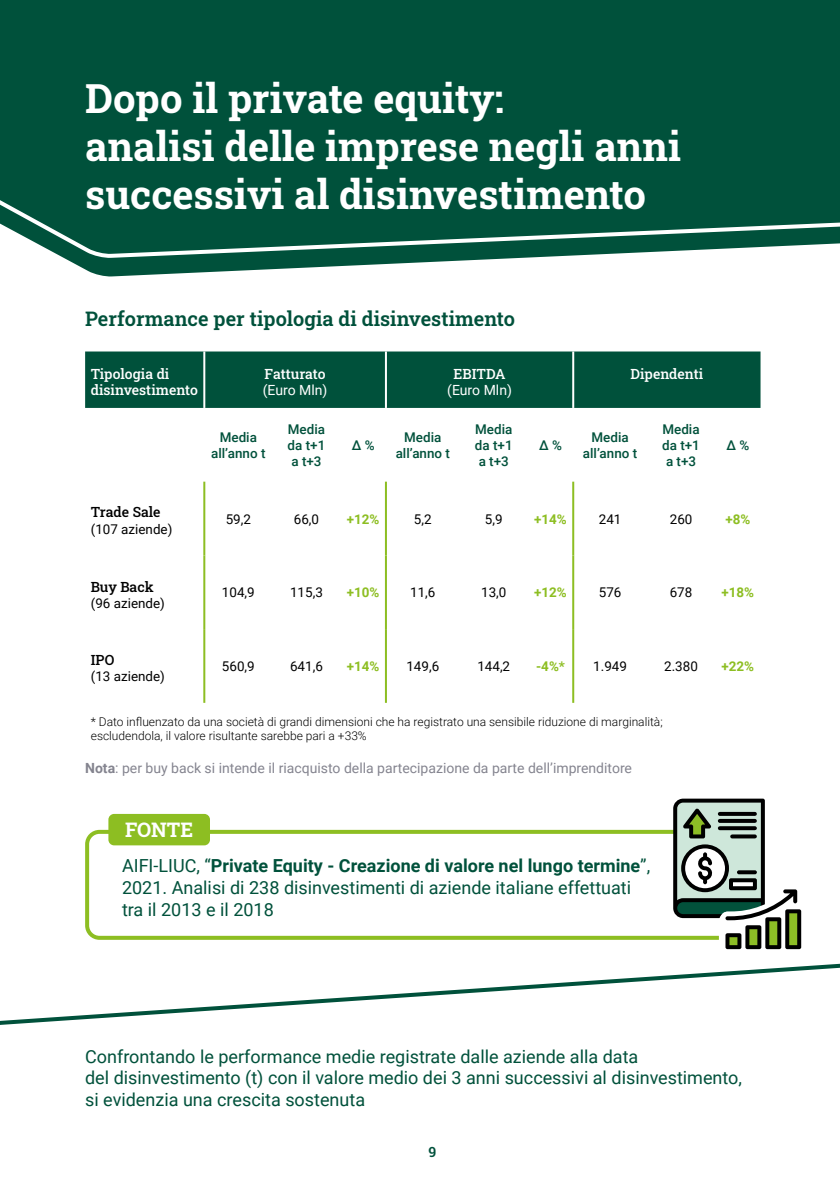
<style>
.page{position:relative;width:840px;height:1191px;background:#fff}
.page>*{position:absolute;margin:0;border:0;box-sizing:border-box;transform-origin:0 0}
.t1{font:40px/48px "Roboto Slab";color:#fff}
.t2{font:600 20px "Roboto Slab";color:#00513b}
.t3{font:20px "Roboto Slab";color:#fff}
.t4{font:18px/22px "Roboto";color:#00513b}
.t5{font:14px "Roboto";color:#84848f}
.t6{font:14px/16.8px "Roboto Slab";color:#fff}
.t7{font:14px "Roboto Slab";color:#000}
.t8{font:14px "Roboto";color:#fff}
.t9{font:600 14px "Roboto Slab";color:#000}
.t10{font:13.4px "Roboto";color:#000}
.t11{font:500 13.4px/16px "Roboto";color:#00513b;text-align:center}
.t12{font:700 13.4px "Roboto";color:#8dbe22}
.t13{font:300 12px/14.4px "Roboto";color:#000}
.s1{font-weight:700}
.s2{color:#00513b}
</style>
<div class="page">
<svg style="left:66px;top:259px;width:429px;height:18px"></svg>
<div style="left:0;top:0;width:839px;height:259px;background:#00513b"></div>
<svg style="left:0;top:963px;width:839px;height:62px"></svg>
<div style="left:85px;top:830px;width:669px;height:109px;border:4px solid #8dbe22;border-radius:12px"></div>
<div style="left:108px;top:814px;width:102px;height:31px;background:#8dbe22;border-radius:6px"></div>
<div style="left:85px;top:351px;width:675px;height:57px;background:#00513b"></div>
<hr style="left:203px;top:481px;width:2px;height:74px;background:#8dbe22">
<hr style="left:203px;top:555px;width:2px;height:74px;background:#8dbe22">
<hr style="left:203px;top:629px;width:2px;height:74px;background:#8dbe22">
<hr style="left:572px;top:481px;width:2px;height:74px;background:#8dbe22">
<hr style="left:572px;top:555px;width:2px;height:74px;background:#8dbe22">
<hr style="left:572px;top:629px;width:2px;height:74px;background:#8dbe22">
<hr style="left:385px;top:481px;width:2px;height:74px;background:#8dbe22">
<hr style="left:385px;top:555px;width:2px;height:74px;background:#8dbe22">
<hr style="left:385px;top:629px;width:2px;height:74px;background:#8dbe22">
<hr style="left:203px;top:351px;width:2px;height:57px;background:#fff">
<hr style="left:385px;top:351px;width:2px;height:57px;background:#fff">
<hr style="left:572px;top:351px;width:2px;height:57px;background:#fff">
<svg style="left:0;top:134px;width:4px;height:107px"></svg>
<svg style="left:672px;top:798px;width:130px;height:152px"></svg>
<h1 class="t1" style="left:85px;top:73px;width:597px">Dopo il private equity:<br>analisi delle imprese negli anni successivi al disinvestimento</h1>
<p class="t2" style="left:85px;top:305px;width:431px">Performance per tipologia di disinvestimento</p>
<p class="t6" style="left:91px;top:365px;width:109px">Tipologia di disinvestimento</p>
<p class="t6" style="left:264px;top:365px;width:62px">Fatturato</p>
<p class="t6" style="left:453px;top:365px;width:53px">EBITDA</p>
<p class="t8" style="left:447px;top:381px;width:66px">(Euro Mln)</p>
<p class="t8" style="left:263px;top:381px;width:66px">(Euro Mln)</p>
<p class="t11" style="left:211px;top:428px;width:56px">Media all’anno t</p>
<p class="t11" style="left:287px;top:420px;width:39px;text-align:justify">Media da t+1 a t+3</p>
<p class="t11" style="left:351px;top:436px;width:24px">Δ %</p>
<p class="t11" style="left:395px;top:428px;width:56px">Media all’anno t</p>
<p class="t11" style="left:474px;top:420px;width:39px;text-align:justify">Media da t+1 a t+3</p>
<p class="t6" style="left:630px;top:365px;width:74px">Dipendenti</p>
<p class="t11" style="left:539px;top:436px;width:24px">Δ %</p>
<p class="t11" style="left:582px;top:428px;width:56px">Media all’anno t</p>
<p class="t11" style="left:661px;top:420px;width:39px;text-align:justify">Media da t+1 a t+3</p>
<p class="t11" style="left:726px;top:436px;width:24px">Δ %</p>
<p class="t7" style="left:91px;top:503px;width:71px">Trade Sale</p>
<p class="t10" style="left:91px;top:520px;width:83px">(107 aziende)</p>
<p class="t7" style="left:91px;top:577px;width:64px">Buy Back</p>
<p class="t10" style="left:91px;top:593px;width:75px">(96 aziende)</p>
<p class="t7" style="left:91px;top:650px;width:25px">IPO</p>
<p class="t10" style="left:91px;top:667px;width:75px">(13 aziende)</p>
<p class="t10" style="left:226px;top:509px;width:27px">59,2</p>
<p class="t10" style="left:294px;top:509px;width:27px">66,0</p>
<p class="t12" style="left:347px;top:509px;width:34px">+12%</p>
<p class="t10" style="left:414px;top:509px;width:19px">5,2</p>
<p class="t10" style="left:484px;top:509px;width:19px">5,9</p>
<p class="t12" style="left:534px;top:509px;width:34px">+14%</p>
<p class="t10" style="left:598px;top:509px;width:24px">241</p>
<p class="t10" style="left:669px;top:509px;width:24px">260</p>
<p class="t12" style="left:725px;top:509px;width:26px">+8%</p>
<p class="t10" style="left:222px;top:583px;width:34px">104,9</p>
<p class="t10" style="left:290px;top:583px;width:34px">115,3</p>
<p class="t12" style="left:347px;top:583px;width:34px">+10%</p>
<p class="t10" style="left:410px;top:583px;width:27px">11,6</p>
<p class="t10" style="left:481px;top:583px;width:27px">13,0</p>
<p class="t12" style="left:534px;top:583px;width:34px">+12%</p>
<p class="t10" style="left:598px;top:583px;width:24px">576</p>
<p class="t10" style="left:669px;top:583px;width:24px">678</p>
<p class="t12" style="left:721px;top:583px;width:34px">+18%</p>
<p class="t10" style="left:222px;top:657px;width:34px">560,9</p>
<p class="t10" style="left:290px;top:657px;width:34px">641,6</p>
<p class="t12" style="left:347px;top:657px;width:34px">+14%</p>
<p class="t10" style="left:406px;top:657px;width:34px">149,6</p>
<p class="t10" style="left:477px;top:657px;width:34px">144,2</p>
<p class="t12" style="left:536px;top:657px;width:30px">-4%*</p>
<p class="t10" style="left:593px;top:657px;width:35px">1.949</p>
<p class="t10" style="left:664px;top:657px;width:35px">2.380</p>
<p class="t12" style="left:721px;top:657px;width:34px">+22%</p>
<p class="t13" style="left:91px;top:713px;width:573px">* Dato influenzato da una società di grandi dimensioni che ha registrato una sensibile riduzione di marginalità; escludendola, il valore risultante sarebbe pari a +33%</p>
<p class="t5" style="left:85px;top:758px;width:548px"><span class="s1">Nota</span>: per buy back si intende il riacquisto della partecipazione da parte dell’imprenditore</p>
<p class="t3" style="left:125px;top:816px;width:70px">FONTE</p>
<p class="t4" style="left:122px;top:853px;width:529px">AIFI-LIUC, “<span class="s1">Private Equity - Creazione di valore nel lungo termine</span>”,<br>2021. Analisi di 238 disinvestimenti di aziende italiane effettuati tra il 2013 e il 2018</p>
<p class="t4" style="left:85px;top:1045px;width:658px">Confrontando le performance medie registrate dalle aziende alla data<br>del disinvestimento (t) con il valore medio dei 3 anni successivi al disinvestimento, si evidenzia una crescita sostenuta</p>
<p class="t9" style="left:416px;top:1141px;width:22px">9 <span class="s2">9</span></p>
</div>
